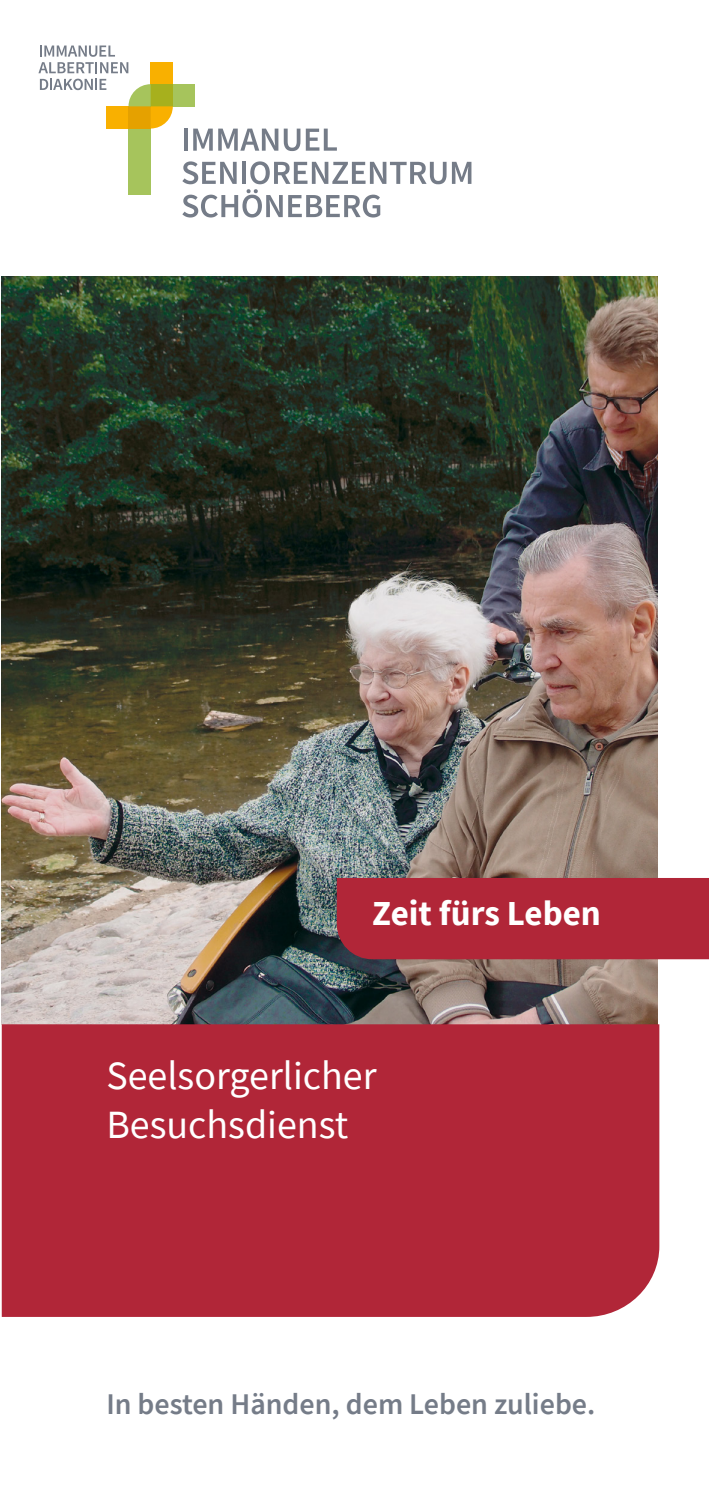
<style>
.page{position:relative;width:709px;height:1489px;background:#fff}
.page>*{position:absolute;margin:0;border:0;box-sizing:border-box;transform-origin:0 0}
.t1{font:40px/48.8px "Source Sans Pro";color:#fff}
.t2{font:700 35px "Source Sans Pro";color:#fff}
.t3{font:600 30px "Source Sans Pro";color:#757c88}
</style>
<div class="page">
<img style="left:2px;top:276px;width:655px;height:748px">
<div style="left:2px;top:1024px;width:657px;height:292px;background:#b12638"></div>
<div style="left:337px;top:878px;width:372px;height:81px;background:#b12638"></div>
<hr style="left:184px;top:129px;width:4px;height:22px;background:#757c88">
<svg style="left:193px;top:129px;width:85px;height:22px"></svg>
<svg style="left:284px;top:129px;width:16px;height:22px"></svg>
<svg style="left:306px;top:129px;width:31px;height:22px"></svg>
<svg style="left:452px;top:162px;width:19px;height:22px"></svg>
<svg style="left:182px;top:161px;width:264px;height:56px"></svg>
<div style="left:128px;top:128px;width:23px;height:67px;background:#a6c45c"></div>
<div style="left:173px;top:84px;width:22px;height:22px;background:#a6c45c"></div>
<div style="left:106px;top:106px;width:22px;height:22px;background:#f9b000"></div>
<div style="left:151px;top:62px;width:22px;height:22px;background:#f9b000"></div>
<svg style="left:128px;top:84px;width:45px;height:44px"></svg>
<svg style="left:38px;top:45px;width:90px;height:28px"></svg>
<svg style="left:40px;top:79px;width:66px;height:11px"></svg>
<p class="t2" style="left:372px;top:889px;width:230px">Zeit fürs Leben</p>
<h1 class="t1" style="left:106px;top:1051px;width:272px">Seelsorgerlicher<br>Besuchsdienst</h1>
<p class="t3" style="left:106px;top:1384px;width:490px">In besten Händen, dem Leben zuliebe.</p>
</div>
